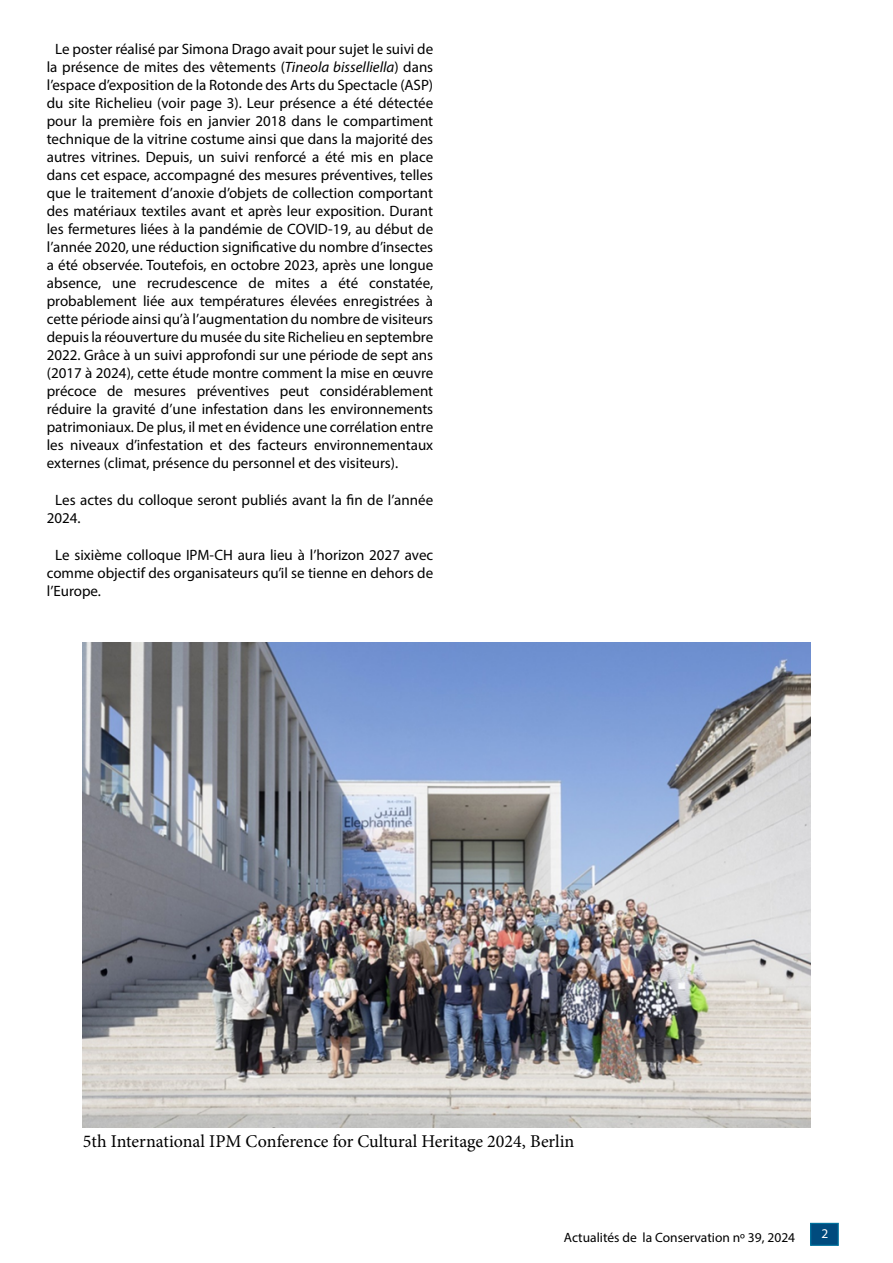
<style>
.page{position:relative;width:893px;height:1263px;background:#fff}
.page>*{position:absolute;margin:0;border:0;box-sizing:border-box;transform-origin:0 0}
.t1{font:18px "Minion Pro";color:#000}
.t2{font:15px/18px "Myriad Pro";color:#000;text-align:justify}
.t3{font:13.5px "Myriad Pro";color:#000}
.t4{font:13.35px "Myriad Pro";color:#fff}
.s1{font-style:italic}
</style>
<div class="page">
<div style="left:811px;top:1223px;width:27px;height:22px;background:#004b7e"></div>
<div style="left:810px;top:1223px;width:29px;height:23px;border:1px solid #00729e"></div>
<img style="left:83px;top:642px;width:727px;height:485px">
<p class="t2" style="left:47px;top:40px;width:388px;text-indent:9px">Le poster réalisé par Simona Drago avait pour sujet le suivi de la présence de mites des vêtements (<span class="s1">Tineola bisselliella</span>) dans l’espace d’exposition de la Rotonde des Arts du Spectacle (ASP) du site Richelieu (voir page 3). Leur présence a été détectée pour la première fois en janvier 2018 dans le compartiment technique de la vitrine costume ainsi que dans la majorité des autres vitrines. Depuis, un suivi renforcé a été mis en place dans cet espace, accompagné des mesures préventives, telles que le traitement d’anoxie d’objets de collection comportant des matériaux textiles avant et après leur exposition. Durant les fermetures liées à la pandémie de COVID-19, au début de l’année 2020, une réduction significative du nombre d’insectes a été observée. Toutefois, en octobre 2023, après une longue absence, une recrudescence de mites a été constatée, probablement liée aux températures élevées enregistrées à cette période ainsi qu’à l’augmentation du nombre de visiteurs depuis la réouverture du musée du site Richelieu en septembre 2022. Grâce à un suivi approfondi sur une période de sept ans (2017 à 2024), cette étude montre comment la mise en œuvre précoce de mesures préventives peut considérablement réduire la gravité d’une infestation dans les environnements patrimoniaux. De plus, il met en évidence une corrélation entre les niveaux d’infestation et des facteurs environnementaux externes (climat, présence du personnel et des visiteurs).</p>
<p class="t2" style="left:47px;top:491px;width:388px;text-indent:9px">Les actes du colloque seront publiés avant la fin de l’année<br>2024.</p>
<p class="t2" style="left:47px;top:546px;width:388px;text-indent:9px">Le sixième colloque IPM-CH aura lieu à l’horizon 2027 avec comme objectif des organisateurs qu’il se tienne en dehors de l’Europe.</p>
<p class="t1" style="left:83px;top:1129px;width:493px">5th International IPM Conference for Cultural Heritage 2024, Berlin</p>
<p class="t3" style="left:564px;top:1229px;width:233px">Actualités de la Conservation nº 39, 2024</p>
<p class="t4" style="left:822px;top:1225px;width:8px">2</p>
</div>
